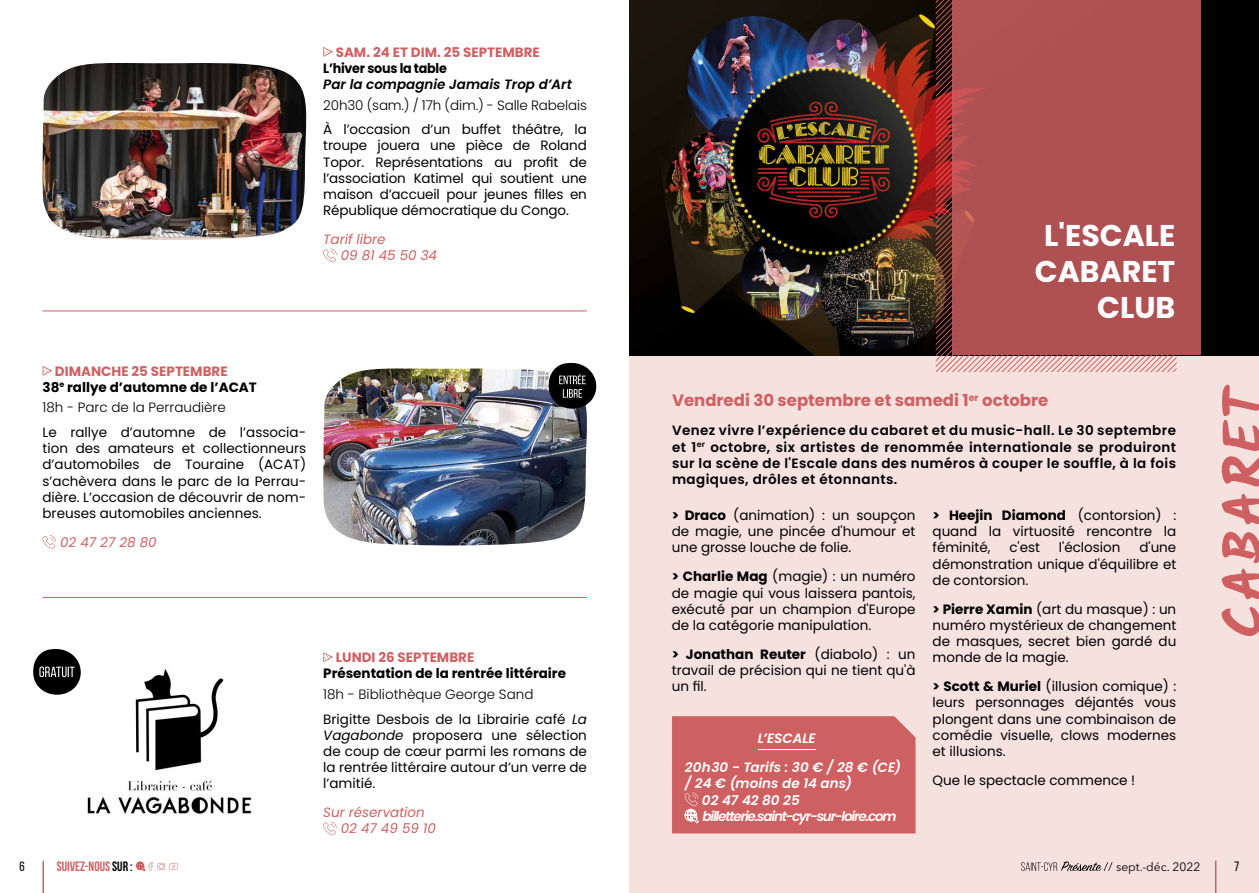
<style>
.page{position:relative;width:1259px;height:893px;background:#fff}
.page>*{position:absolute;margin:0;border:0;box-sizing:border-box;transform-origin:0 0}
.t1{font:700 55.35px "Kalam";letter-spacing:.05em;color:#cf6062}
.t2{font:700 30px/36px "Poppins";color:#fff;text-align:right}
.t3{font:700 16.5px "Poppins";color:#cf6062}
.t4{font:13.5px/16.2px "Poppins";color:#000;text-align:justify}
.t5{font:600 13.5px/16.2px "Poppins";letter-spacing:.03em;color:#000;text-align:justify}
.t6{font:700 13.5px/16.2px "Poppins";color:#000}
.t7{font:italic 600 13.5px/16.2px "Poppins";letter-spacing:-.08em;color:#fff}
.t8{font:300 13.5px "Poppins";letter-spacing:-.01em;color:#000}
.t9{font:italic 13.5px/16.2px "Poppins";color:#cf6062}
.t10{font:700 13.5px "Poppins";color:#cf6062}
.t11{font:italic 600 13.5px/29px "Poppins";letter-spacing:-.005em;color:#fff}
.t12{font:italic 600 13.5px "Poppins";color:#000}
.t13{font:700 13.5px "Poppins";letter-spacing:-.02em;color:#000;scale:.94 1}
.t14{font:700 13.5px "Bebas Neue";color:#cf6062}
.t15{font:13.5px "Bebas Neue";color:#000}
.t16{font:12px "Avenir Next LT Pro";color:#000}
.s1{color:#cf6062}
.s2{color:#000}
.s3{font-weight:300}
.s4{font-style:italic}
.s5{font-weight:700}
</style>
<div class="page">
<hr style="left:43px;top:861px;width:1px;height:32px;background:#cf6062">
<svg style="left:136px;top:862px;width:42px;height:9px"></svg>
<hr style="left:43px;top:310px;width:544px;height:1px;background:#cf6062">
<hr style="left:43px;top:597px;width:544px;height:1px;background:#cf6062">
<svg style="left:323px;top:47px;width:10px;height:10px"></svg>
<svg style="left:323px;top:249px;width:14px;height:13px"></svg>
<img style="left:42px;top:63px;width:264px;height:177px">
<svg style="left:323px;top:652px;width:10px;height:10px"></svg>
<svg style="left:323px;top:822px;width:14px;height:13px"></svg>
<img style="left:87px;top:668px;width:165px;height:146px">
<svg style="left:33px;top:649px;width:48px;height:46px"></svg>
<svg style="left:42px;top:366px;width:10px;height:10px"></svg>
<svg style="left:42px;top:535px;width:14px;height:14px"></svg>
<img style="left:323px;top:368px;width:264px;height:178px">
<svg style="left:547px;top:362px;width:50px;height:47px"></svg>
<div style="left:629px;top:173px;width:630px;height:720px;background:#f5e1de"></div>
<div style="left:672px;top:716px;width:243px;height:117px;background:#cf6062"></div>
<img style="left:629px;top:0;width:630px;height:355px">
<svg style="left:935px;top:0;width:241px;height:372px"></svg>
<div style="left:952px;top:0;width:248px;height:355px;background:#af5153"></div>
<hr style="left:1215px;top:861px;width:1px;height:32px;background:#cf6062">
<svg style="left:1021px;top:861px;width:91px;height:10px"></svg>
<p class="t10" style="left:336px;top:44px;width:206px">SAM. 24 ET DIM. 25 SEPTEMBRE</p>
<p class="t13" style="left:323px;top:60px;width:133px">L’hiver sous la table</p>
<p class="t12" style="left:323px;top:77px;width:250px">Par la compagnie Jamais Trop d’Art</p>
<p class="t8" style="left:323px;top:97px;width:265px">20h30 (sam.) / 17h (dim.) - Salle Rabelais</p>
<p class="t4" style="left:323px;top:121px;width:265px">À l’occasion d’un buffet théâtre, la troupe jouera une pièce de Roland Topor. Représentations au profit de l’association Katimel qui soutient une maison d’accueil pour jeunes filles en République démocratique du Congo.</p>
<p class="t9" style="left:341px;top:231px;width:98px;text-indent:-18px">Tarif libre<br>09 81 45 50 34</p>
<p class="t6" style="left:43px;top:363px;width:216px;text-indent:12px"><span class="s1">DIMANCHE 25 SEPTEMBRE<br></span>38<sup>e</sup> rallye d’automne de l’ACAT</p>
<p class="t8" style="left:43px;top:400px;width:185px">18h - Parc de la Perraudière</p>
<p class="t4" style="left:43px;top:424px;width:265px">Le rallye d’automne de l’associa&shy;tion des amateurs et collectionneurs d’automobiles de Touraine (ACAT) s’achèvera dans le parc de la Perrau&shy;dière. L’occasion de découvrir de nom&shy;breuses automobiles anciennes.</p>
<p class="t9" style="left:60px;top:534px;width:98px">02 47 27 28 80</p>
<p class="t15" style="left:20px;top:859px;width:7px">6</p>
<p class="t14" style="left:57px;top:859px;width:77px">SUIVEZ-NOUS <span class="s2">SUR :</span></p>
<p class="t10" style="left:336px;top:650px;width:140px">LUNDI 26 SEPTEMBRE</p>
<p class="t6" style="left:323px;top:666px;width:244px">Présentation de la rentrée littéraire</p>
<p class="t4" style="left:323px;top:682px;width:265px;line-height:24.8px"><span class="s3">18h - Bibliothèque George Sand<br></span>Brigitte Desbois de la Librairie café <span class="s4">La</span></p>
<p class="t4" style="left:323px;top:727px;width:265px"><span class="s4">Vagabonde</span> proposera une sélection de coup de cœur parmi les romans de la rentrée littéraire autour d’un verre de l’amitié.</p>
<p class="t9" style="left:341px;top:804px;width:96px;text-indent:-18px">Sur réservation<br>02 47 49 59 10</p>
<h2 class="t2" style="left:1035px;top:218px;width:142px">L'ESCALE<br>CABARET<br>CLUB</h2>
<p class="t3" style="left:672px;top:391px;width:378px">Vendredi 30 septembre et samedi 1<sup>er</sup> octobre</p>
<p class="t5" style="left:672px;top:423px;width:505px">Venez vivre l’expérience du cabaret et du music-hall. Le 30 septembre et 1<sup>er</sup> octobre, six artistes de renommée internationale se produiront sur la scène de l'Escale dans des numéros à couper le souffle, à la fois magiques, drôles et étonnants.</p>
<p class="t4" style="left:672px;top:507px;width:245px"><span class="s5">&gt; Draco</span> (animation) : un soupçon de magie, une pincée d'humour et une grosse louche de folie.</p>
<p class="t4" style="left:672px;top:568px;width:245px"><span class="s5">&gt; Charlie Mag</span> (magie) : un numéro de magie qui vous laissera pantois, exécuté par un champion d'Europe de la catégorie manipulation.</p>
<p class="t4" style="left:672px;top:646px;width:245px"><span class="s5">&gt; Jonathan Reuter</span> (diabolo) : un travail de précision qui ne tient qu'à un fil.</p>
<p class="t11" style="left:685px;top:724px;width:218px;text-indent:73px">L’ESCALE<br>20h30 - Tarifs : 30 € / 28 € (CE)</p>
<p class="t7" style="left:702px;top:775px;width:196px;text-indent:-17px">/ 24 € (moins de 14 ans)<br>02 47 42 80 25 billetterie.saint-cyr-sur-loire.com</p>
<p class="t4" style="left:932px;top:507px;width:245px"><span class="s5">&gt; Heejin Diamond</span> (contorsion) : quand la virtuosité rencontre la féminité,</p>
<p class="t4" style="left:932px;top:540px;width:245px;text-indent:207px">d'une démonstration unique d'équilibre et de contorsion.</p>
<p class="t4" style="left:932px;top:601px;width:245px"><span class="s5">&gt; Pierre Xamin</span> (art du masque) : un numéro mystérieux de changement de masques, secret bien gardé du monde de la magie.</p>
<p class="t4" style="left:932px;top:678px;width:245px"><span class="s5">&gt; Scott &amp; Muriel</span> (illusion comique) : leurs personnages déjantés vous plongent dans une combinaison de comédie visuelle, clows modernes et illusions.</p>
<p class="t4" style="left:932px;top:772px;width:204px">Que le spectacle commence !</p>
<p class="t4" style="left:1009px;top:540px;width:32px">c'est</p>
<p class="t4" style="left:1059px;top:540px;width:63px">l'éclosion</p>
<h1 class="t1" style="left:1211px;top:638px;width:255px;rotate:-90deg">CABARET</h1>
<p class="t16" style="left:1116px;top:859px;width:86px">sept.-déc. 2022</p>
<p class="t15" style="left:1234px;top:859px;width:7px">7</p>
</div>
